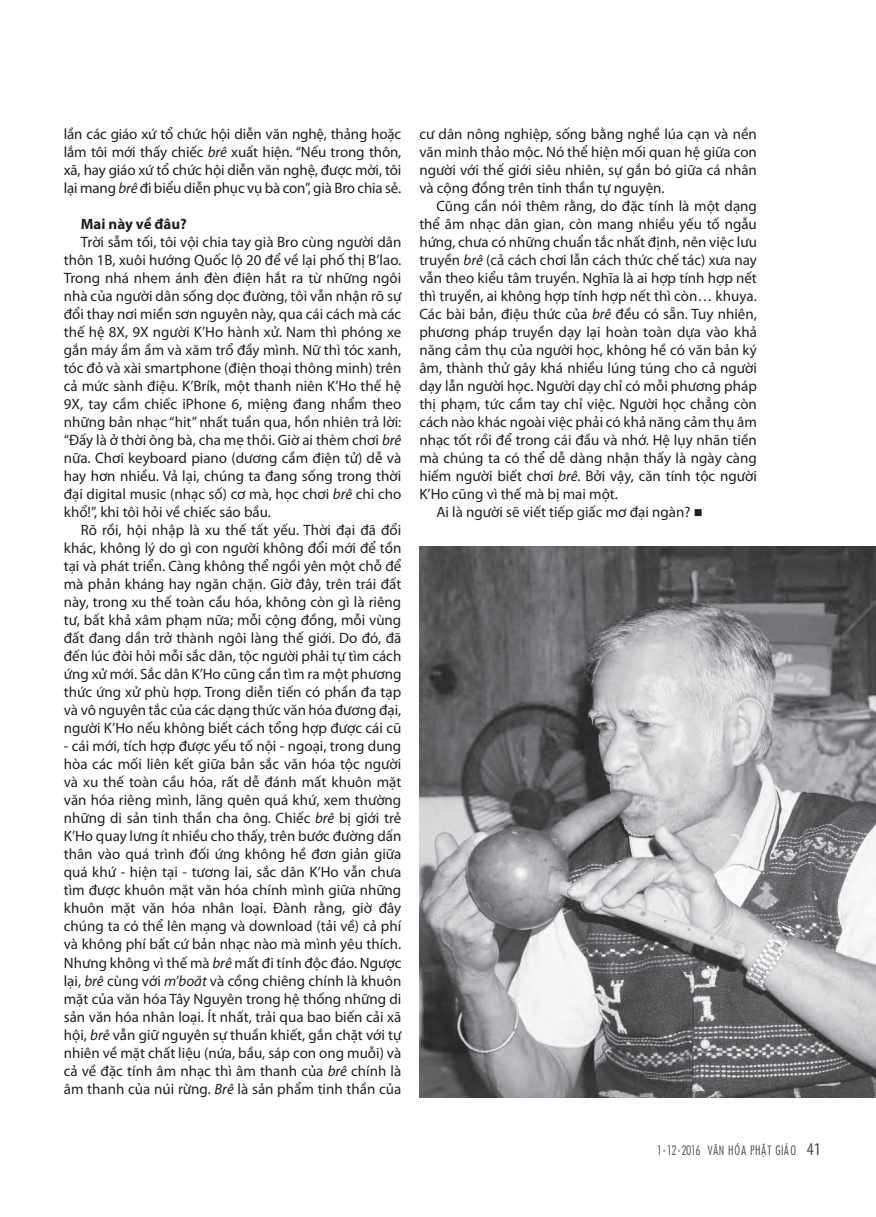
<style>
.page{position:relative;width:876px;height:1217px;background:#fff}
.page>*{position:absolute;margin:0;border:0;box-sizing:border-box;transform-origin:0 0}
.t1{font:15px/18px "Myriad Pro";color:#231f20;text-align:justify}
.t2{font:700 15px "Myriad Pro";color:#231f20}
.t3{font:12.75px "Vn Fujiyama Light Condensed 2";letter-spacing:.05em;color:#4b4c4d}
.s1{font-style:italic}
.s2{font-family:"Myriad Pro";font-stretch:condensed;font-size:18px}
</style>
<div class="page">
<img style="left:419px;top:546px;width:457px;height:551px">
<p class="t1" style="left:64px;top:126px;width:339px">lần các giáo xứ tổ chức hội diễn văn nghệ, thảng hoặc lắm tôi mới thấy chiếc <span class="s1">brê</span> xuất hiện. “Nếu trong thôn, xã, hay giáo xứ tổ chức hội diễn văn nghệ, được mời, tôi lại mang <span class="s1">brê</span> đi biểu diễn phục vụ bà con”, già Bro chia sẻ.</p>
<p class="t2" style="left:81px;top:218px;width:108px">Mai này về đâu?</p>
<p class="t1" style="left:81px;top:234px;width:322px">Trời sẫm tối, tôi vội chia tay già Bro cùng người dân</p>
<p class="t1" style="left:64px;top:252px;width:339px">thôn 1B, xuôi hướng Quốc lộ 20 để về lại phố thị B’lao.</p>
<p class="t1" style="left:64px;top:270px;width:339px">Trong nhá nhem ánh đèn điện hắt ra từ những ngôi</p>
<p class="t1" style="left:64px;top:288px;width:339px">nhà của người dân sống dọc đường, tôi vẫn nhận rõ sự</p>
<p class="t1" style="left:64px;top:306px;width:339px">đổi thay nơi miền sơn nguyên này, qua cái cách mà các</p>
<p class="t1" style="left:64px;top:324px;width:339px">thế hệ 8X, 9X người K’Ho hành xử. Nam thì phóng xe</p>
<p class="t1" style="left:64px;top:342px;width:339px">gắn máy ầm ầm và xăm trổ đầy mình. Nữ thì tóc xanh,</p>
<p class="t1" style="left:64px;top:360px;width:339px">tóc đỏ và xài smartphone (điện thoại thông minh) trên</p>
<p class="t1" style="left:64px;top:378px;width:339px">cả mức sành điệu. K’Brík, một thanh niên K’Ho thế hệ</p>
<p class="t1" style="left:64px;top:396px;width:339px">9X, tay cầm chiếc iPhone 6, miệng đang nhẩm theo</p>
<p class="t1" style="left:64px;top:414px;width:339px">những bản nhạc “hit” nhất tuần qua, hồn nhiên trả lời:</p>
<p class="t1" style="left:64px;top:432px;width:339px">“Đấy là ở thời ông bà, cha mẹ thôi. Giờ ai thèm chơi <span class="s1">brê</span></p>
<p class="t1" style="left:64px;top:450px;width:339px">nữa. Chơi keyboard piano (dương cầm điện tử) dễ và</p>
<p class="t1" style="left:64px;top:468px;width:339px">hay hơn nhiều. Vả lại, chúng ta đang sống trong thời</p>
<p class="t1" style="left:64px;top:486px;width:339px">đại digital music (nhạc số) cơ mà, học chơi <span class="s1">brê</span> chi cho</p>
<p class="t1" style="left:64px;top:504px;width:209px">khổ!”, khi tôi hỏi về chiếc sáo bầu.</p>
<p class="t1" style="left:81px;top:522px;width:322px">Rõ rồi, hội nhập là xu thế tất yếu. Thời đại đã đổi</p>
<p class="t1" style="left:64px;top:540px;width:339px">khác, không lý do gì con người không đổi mới để tồn</p>
<p class="t1" style="left:64px;top:558px;width:339px">tại và phát triển. Càng không thể ngồi yên một chỗ để</p>
<p class="t1" style="left:64px;top:576px;width:339px">mà phản kháng hay ngăn chặn. Giờ đây, trên trái đất</p>
<p class="t1" style="left:64px;top:594px;width:339px">này, trong xu thế toàn cầu hóa, không còn gì là riêng</p>
<p class="t1" style="left:64px;top:612px;width:339px">tư, bất khả xâm phạm nữa; mỗi cộng đồng, mỗi vùng</p>
<p class="t1" style="left:64px;top:630px;width:339px">đất đang dần trở thành ngôi làng thế giới. Do đó, đã</p>
<p class="t1" style="left:64px;top:648px;width:339px">đến lúc đòi hỏi mỗi sắc dân, tộc người phải tự tìm cách</p>
<p class="t1" style="left:64px;top:666px;width:339px">ứng xử mới. Sắc dân K’Ho cũng cần tìm ra một phương</p>
<p class="t1" style="left:64px;top:684px;width:339px">thức ứng xử phù hợp. Trong diễn tiến có phần đa tạp</p>
<p class="t1" style="left:64px;top:702px;width:339px">và vô nguyên tắc của các dạng thức văn hóa đương đại,</p>
<p class="t1" style="left:64px;top:720px;width:339px">người K’Ho nếu không biết cách tổng hợp được cái cũ</p>
<p class="t1" style="left:64px;top:738px;width:339px">- cái mới, tích hợp được yếu tố nội - ngoại, trong dung hòa các mối liên kết giữa bản sắc văn hóa tộc người và xu thế toàn cầu hóa, rất dễ đánh mất khuôn mặt văn hóa riêng mình, lãng quên quá khứ, xem thường những di sản tinh thần cha ông. Chiếc <span class="s1">brê</span> bị giới trẻ K’Ho quay lưng ít nhiều cho thấy, trên bước đường dấn thân vào quá trình đối ứng không hề đơn giản giữa quá khứ - hiện tại - tương lai, sắc dân K’Ho vẫn chưa tìm được khuôn mặt văn hóa chính mình giữa những khuôn mặt văn hóa nhân loại. Đành rằng, giờ đây chúng ta có thể lên mạng và download (tải về) cả phí và không phí bất cứ bản nhạc nào mà mình yêu thích.<br>Nhưng không vì thế mà <span class="s1">brê</span> mất đi tính độc đáo. Ngược lại, <span class="s1">brê</span> cùng với <span class="s1">m’boăt</span> và cồng chiêng chính là khuôn mặt của văn hóa Tây Nguyên trong hệ thống những di sản văn hóa nhân loại. Ít nhất, trải qua bao biến cải xã hội, <span class="s1">brê</span> vẫn giữ nguyên sự thuần khiết, gắn chặt với tự nhiên về mặt chất liệu (nứa, bầu, sáp con ong muỗi) và cả về đặc tính âm nhạc thì âm thanh của <span class="s1">brê</span> chính là âm thanh của núi rừng. <span class="s1">Brê</span> là sản phẩm tinh thần của</p>
<p class="t1" style="left:419px;top:126px;width:339px">cư dân nông nghiệp, sống bằng nghề lúa cạn và nền</p>
<p class="t1" style="left:419px;top:144px;width:339px">văn minh thảo mộc. Nó thể hiện mối quan hệ giữa con</p>
<p class="t1" style="left:419px;top:162px;width:339px">người với thế giới siêu nhiên, sự gắn bó giữa cá nhân</p>
<p class="t1" style="left:419px;top:180px;width:247px">và cộng đồng trên tinh thần tự nguyện.</p>
<p class="t1" style="left:436px;top:198px;width:322px">Cũng cần nói thêm rằng, do đặc tính là một dạng</p>
<p class="t1" style="left:419px;top:216px;width:339px">thể âm nhạc dân gian, còn mang nhiều yếu tố ngẫu</p>
<p class="t1" style="left:419px;top:234px;width:339px">hứng, chưa có những chuẩn tắc nhất định, nên việc lưu</p>
<p class="t1" style="left:419px;top:252px;width:339px">truyền <span class="s1">brê</span> (cả cách chơi lẫn cách thức chế tác) xưa nay</p>
<p class="t1" style="left:419px;top:270px;width:339px">vẫn theo kiểu tâm truyền. Nghĩa là ai hợp tính hợp nết</p>
<p class="t1" style="left:419px;top:288px;width:339px">thì truyền, ai không hợp tính hợp nết thì còn… khuya.</p>
<p class="t1" style="left:419px;top:306px;width:339px">Các bài bản, điệu thức của <span class="s1">brê</span> đều có sẵn. Tuy nhiên,</p>
<p class="t1" style="left:419px;top:324px;width:339px">phương pháp truyền dạy lại hoàn toàn dựa vào khả</p>
<p class="t1" style="left:419px;top:342px;width:339px">năng cảm thụ của người học, không hề có văn bản ký</p>
<p class="t1" style="left:419px;top:360px;width:339px">âm, thành thử gây khá nhiều lúng túng cho cả người</p>
<p class="t1" style="left:419px;top:378px;width:339px">dạy lẫn người học. Người dạy chỉ có mỗi phương pháp</p>
<p class="t1" style="left:419px;top:396px;width:339px">thị phạm, tức cầm tay chỉ việc. Người học chẳng còn</p>
<p class="t1" style="left:419px;top:414px;width:339px">cách nào khác ngoài việc phải có khả năng cảm thụ âm</p>
<p class="t1" style="left:419px;top:432px;width:339px">nhạc tốt rồi để trong cái đầu và nhớ. Hệ lụy nhãn tiền</p>
<p class="t1" style="left:419px;top:450px;width:339px">mà chúng ta có thể dễ dàng nhận thấy là ngày càng</p>
<p class="t1" style="left:419px;top:468px;width:339px">hiếm người biết chơi <span class="s1">brê</span>. Bởi vậy, căn tính tộc người</p>
<p class="t1" style="left:419px;top:486px;width:200px">K’Ho cũng vì thế mà bị mai một.</p>
<p class="t1" style="left:436px;top:504px;width:268px">Ai là người sẽ viết tiếp giấc mơ đại ngàn? ■</p>
<p class="t3" style="left:657px;top:1144px;width:165px">1 - 12 - 2016 VÙN HOÁA PHÊÅT GIAÁO <span class="s2">41</span></p>
</div>
